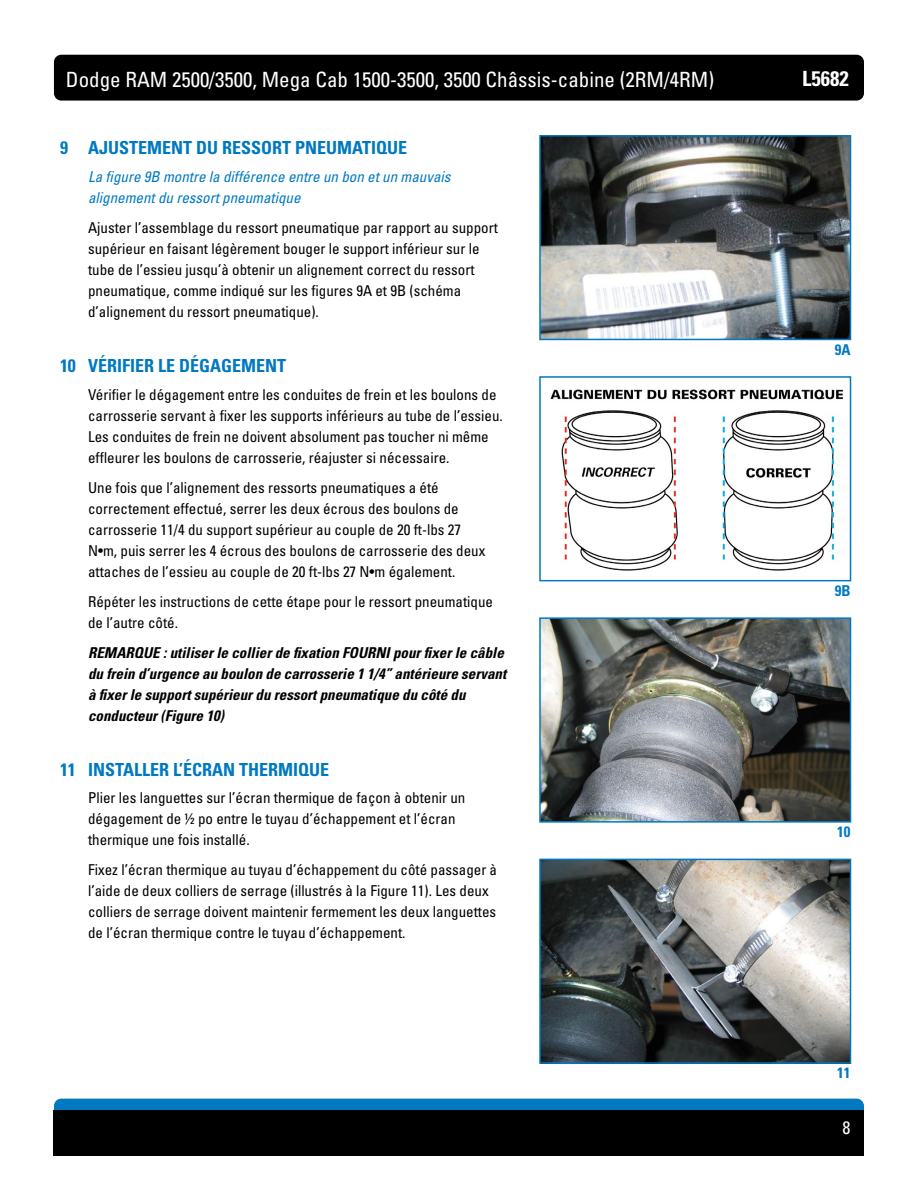
<style>
.page{position:relative;width:918px;height:1188px;background:#fff}
.page>*{position:absolute;margin:0;border:0;box-sizing:border-box;transform-origin:0 0}
.t1{font:condensed 21px "Univers LT Std";color:#fff}
.t2{font:700 condensed 21px "Univers LT Std";color:#fff}
.t3{font:700 condensed 18px "Univers LT Std";color:#0079c1}
.t4{font:condensed 18px "Univers LT Std";color:#fff}
.t5{font:condensed 15px/21px "Univers LT Std";color:#000}
.t6{font:italic 700 condensed 15px/21px "Univers LT Std";color:#000}
.t7{font:italic condensed 15px/21px "Univers LT Std";color:#0079c1}
.t8{font:700 condensed 15px "Univers LT Std";color:#0079c1}
</style>
<div class="page">
<div style="left:54px;top:55px;width:810px;height:46px;background:#000;border-radius:7px"></div>
<div style="left:54px;top:1099px;width:810px;height:45px;background:#0079c1;border-radius:7px"></div>
<div style="left:54px;top:1110px;width:810px;height:46px;background:#000"></div>
<img style="left:542px;top:138px;width:306px;height:199px">
<div style="left:539px;top:135px;width:312px;height:205px;border:2px solid #0079c1"></div>
<img style="left:542px;top:620px;width:306px;height:200px">
<div style="left:539px;top:617px;width:312px;height:206px;border:2px solid #0079c1"></div>
<img style="left:550px;top:389px;width:294px;height:182px">
<div style="left:539px;top:376px;width:312px;height:205px;border:2px solid #0079c1"></div>
<img style="left:542px;top:862px;width:306px;height:199px">
<div style="left:539px;top:859px;width:312px;height:205px;border:2px solid #0079c1"></div>
<h1 class="t1" style="left:66px;top:66px;width:650px">Dodge RAM 2500/3500, Mega Cab 1500-3500, 3500 Châssis-cabine (2RM/4RM)</h1>
<h1 class="t2" style="left:802px;top:65px;width:48px">L5682</h1>
<p class="t3" style="left:60px;top:137px;width:349px">9 AJUSTEMENT DU RESSORT PNEUMATIQUE</p>
<p class="t7" style="left:88px;top:166px;width:364px">La figure 9B montre la différence entre un bon et un mauvais alignement du ressort pneumatique</p>
<p class="t5" style="left:88px;top:217px;width:411px">Ajuster l’assemblage du ressort pneumatique par rapport au support supérieur en faisant légèrement bouger le support inférieur sur le tube de l’essieu jusqu’à obtenir un alignement correct du ressort pneumatique, comme indiqué sur les figures 9A et 9B (schéma d’alignement du ressort pneumatique).</p>
<p class="t3" style="left:60px;top:354px;width:228px">10 VÉRIFIER LE DÉGAGEMENT</p>
<p class="t5" style="left:88px;top:384px;width:416px">Vérifier le dégagement entre les conduites de frein et les boulons de carrosserie servant à fixer les supports inférieurs au tube de l’essieu.<br>Les conduites de frein ne doivent absolument pas toucher ni même effleurer les boulons de carrosserie, réajuster si nécessaire.</p>
<p class="t5" style="left:88px;top:477px;width:399px">Une fois que l’alignement des ressorts pneumatiques a été correctement effectué, serrer les deux écrous des boulons de carrosserie 11/4 du support supérieur au couple de 20 ft-lbs 27<br>N•m, puis serrer les 4 écrous des boulons de carrosserie des deux attaches de l’essieu au couple de 20 ft-lbs 27 N•m également.</p>
<p class="t5" style="left:88px;top:591px;width:406px">Répéter les instructions de cette étape pour le ressort pneumatique de l’autre côté.</p>
<p class="t6" style="left:88px;top:642px;width:420px">REMARQUE : utiliser le collier de fixation FOURNI pour fixer le câble du frein d’urgence au boulon de carrosserie 1 1/4” antérieure servant à fixer le support supérieur du ressort pneumatique du côté du conducteur (Figure 10)</p>
<p class="t3" style="left:60px;top:758px;width:271px">11 INSTALLER L’ÉCRAN THERMIQUE</p>
<p class="t5" style="left:88px;top:787px;width:379px">Plier les languettes sur l’écran thermique de façon à obtenir un dégagement de ½ po entre le tuyau d’échappement et l’écran thermique une fois installé.</p>
<p class="t5" style="left:88px;top:859px;width:411px">Fixez l’écran thermique au tuyau d’échappement du côté passager à l’aide de deux colliers de serrage (illustrés à la Figure 11). Les deux colliers de serrage doivent maintenir fermement les deux languettes de l’écran thermique contre le tuyau d’échappement.</p>
<p class="t8" style="left:835px;top:340px;width:17px">9A</p>
<p class="t8" style="left:835px;top:581px;width:17px">9B</p>
<p class="t8" style="left:837px;top:823px;width:15px">10</p>
<p class="t8" style="left:837px;top:1064px;width:15px">11</p>
<p class="t4" style="left:843px;top:1116px;width:9px">8</p>
</div>
